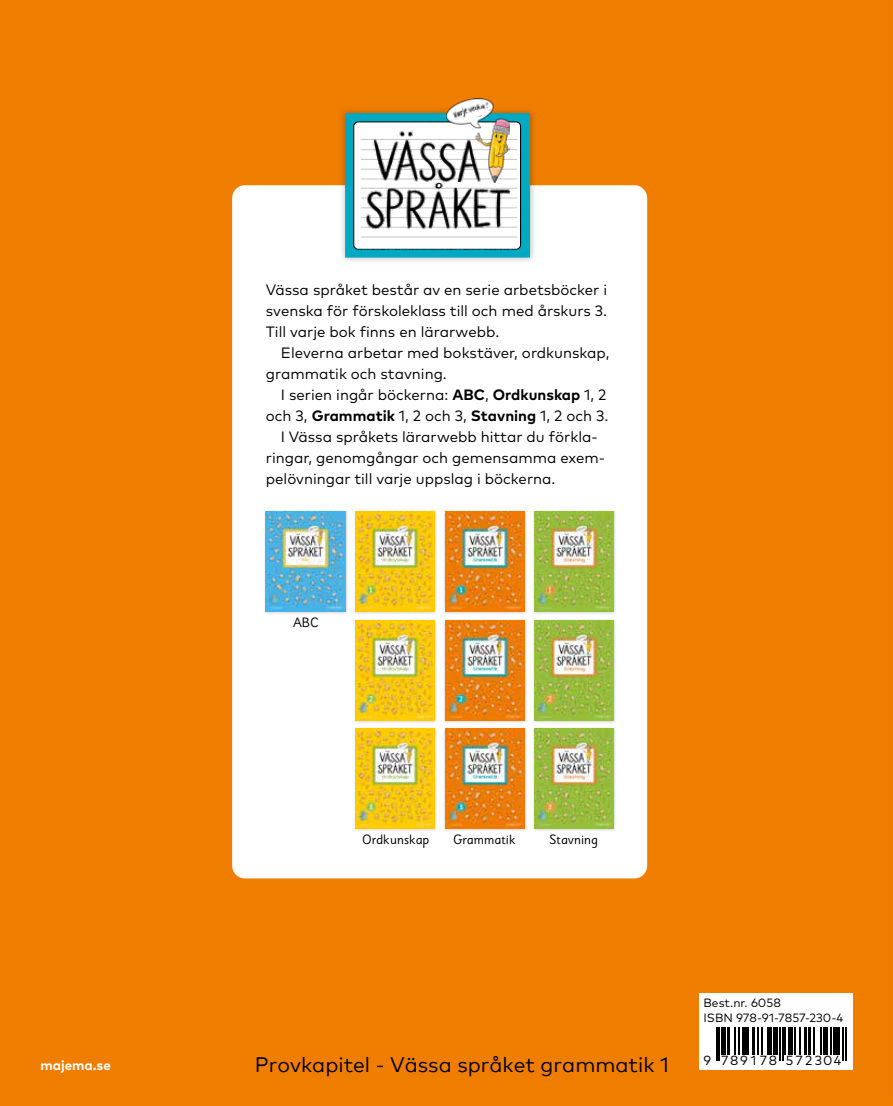
<style>
.page{position:relative;width:893px;height:1106px;background:#ef7d00}
.page>*{position:absolute;margin:0;border:0;box-sizing:border-box;transform-origin:0 0}
.t1{font:21px "Mark OT";color:#000}
.t2{font:15px/21px "Mark OT";color:#000;text-align:justify}
.t3{font:13.5px "Sassoon Sans Std";color:#000}
.t4{font:700 13.5px "Mark OT";color:#fff}
.t5{font:13.2px "Mark OT";letter-spacing:.15em;color:#000}
.t6{font:12px/15px "Mark OT";color:#000}
.s1{font-weight:700}
</style>
<div class="page">
<div style="left:232px;top:185px;width:415px;height:693px;background:#fff;border-radius:13px"></div>
<div style="left:263px;top:509px;width:86px;height:106px;background:#000;opacity:.2"></div>
<img style="left:266px;top:512px;width:79px;height:100px">
<div style="left:443px;top:509px;width:85px;height:106px;background:#000;opacity:.2"></div>
<img style="left:445px;top:512px;width:79px;height:100px">
<div style="left:353px;top:509px;width:85px;height:106px;background:#000;opacity:.2"></div>
<img style="left:355px;top:512px;width:80px;height:100px">
<div style="left:532px;top:509px;width:85px;height:106px;background:#000;opacity:.2"></div>
<img style="left:535px;top:512px;width:79px;height:100px">
<div style="left:443px;top:618px;width:85px;height:106px;background:#000;opacity:.2"></div>
<img style="left:445px;top:620px;width:79px;height:100px">
<div style="left:353px;top:618px;width:85px;height:106px;background:#000;opacity:.2"></div>
<img style="left:355px;top:620px;width:80px;height:100px">
<div style="left:532px;top:618px;width:85px;height:106px;background:#000;opacity:.2"></div>
<img style="left:535px;top:620px;width:79px;height:100px">
<div style="left:443px;top:726px;width:85px;height:106px;background:#000;opacity:.2"></div>
<img style="left:445px;top:729px;width:79px;height:99px">
<div style="left:353px;top:726px;width:85px;height:106px;background:#000;opacity:.2"></div>
<img style="left:355px;top:729px;width:80px;height:99px">
<div style="left:532px;top:726px;width:85px;height:106px;background:#000;opacity:.2"></div>
<img style="left:535px;top:729px;width:79px;height:99px">
<div style="left:339px;top:107px;width:197px;height:157px;background:#000;opacity:.25"></div>
<div style="left:345px;top:113px;width:185px;height:144px;background:#00a9c1"></div>
<div style="left:354px;top:122px;width:167px;height:127px;background:#fff;border-radius:5px"></div>
<div style="left:353px;top:121px;width:168px;height:129px;border:1px solid #000;border-radius:5px"></div>
<hr style="left:361px;top:188px;width:156px;height:1px;background:#c6c6c6">
<hr style="left:361px;top:179px;width:156px;height:1px;background:#c6c6c6">
<hr style="left:361px;top:169px;width:156px;height:1px;background:#c6c6c6">
<hr style="left:361px;top:198px;width:156px;height:1px;background:#c6c6c6">
<hr style="left:361px;top:208px;width:156px;height:1px;background:#c6c6c6">
<hr style="left:361px;top:149px;width:156px;height:1px;background:#c6c6c6">
<hr style="left:361px;top:159px;width:156px;height:1px;background:#c6c6c6">
<hr style="left:361px;top:217px;width:156px;height:1px;background:#c6c6c6">
<hr style="left:361px;top:237px;width:156px;height:1px;background:#c6c6c6">
<hr style="left:361px;top:227px;width:156px;height:1px;background:#c6c6c6">
<hr style="left:361px;top:139px;width:156px;height:1px;background:#c6c6c6">
<img style="left:366px;top:131px;width:80px;height:50px">
<svg style="left:433px;top:182px;width:11px;height:6px"></svg>
<img style="left:365px;top:188px;width:145px;height:42px">
<img style="left:446px;top:98px;width:63px;height:85px">
<img style="left:452px;top:102px;width:38px;height:18px">
<div style="left:699px;top:993px;width:153px;height:76px;background:#fff"></div>
<svg style="left:717px;top:1027px;width:130px;height:34px"></svg>
<hr style="left:716px;top:1027px;width:1px;height:34px;background:#000">
<hr style="left:719px;top:1027px;width:1px;height:34px;background:#000">
<hr style="left:721px;top:1027px;width:4px;height:27px;background:#000">
<hr style="left:727px;top:1027px;width:3px;height:27px;background:#000">
<svg style="left:734px;top:1027px;width:9px;height:27px"></svg>
<hr style="left:745px;top:1027px;width:4px;height:27px;background:#000">
<hr style="left:752px;top:1027px;width:2px;height:27px;background:#000">
<svg style="left:757px;top:1027px;width:1px;height:27px"></svg>
<hr style="left:761px;top:1027px;width:2px;height:27px;background:#000">
<svg style="left:767px;top:1027px;width:1px;height:27px"></svg>
<hr style="left:769px;top:1027px;width:3px;height:27px;background:#000">
<div style="left:773px;top:1027px;width:5px;height:27px;background:#000"></div>
<hr style="left:779px;top:1027px;width:1px;height:34px;background:#000">
<hr style="left:782px;top:1027px;width:1px;height:34px;background:#000">
<svg style="left:785px;top:1027px;width:1px;height:27px"></svg>
<hr style="left:789px;top:1027px;width:4px;height:27px;background:#000">
<svg style="left:794px;top:1027px;width:7px;height:27px"></svg>
<hr style="left:804px;top:1027px;width:3px;height:27px;background:#000">
<hr style="left:808px;top:1027px;width:3px;height:27px;background:#000">
<hr style="left:813px;top:1027px;width:2px;height:27px;background:#000">
<hr style="left:820px;top:1027px;width:2px;height:27px;background:#000">
<hr style="left:823px;top:1027px;width:4px;height:27px;background:#000">
<svg style="left:830px;top:1027px;width:4px;height:27px"></svg>
<div style="left:835px;top:1027px;width:5px;height:27px;background:#000"></div>
<hr style="left:842px;top:1027px;width:2px;height:34px;background:#000">
<hr style="left:845px;top:1027px;width:1px;height:34px;background:#000">
<p class="t2" style="left:266px;top:279px;width:343px">Vässa språket består av en serie arbetsböcker i svenska för förskoleklass till och med årskurs 3.<br>Till varje bok finns en lärarwebb.</p>
<p class="t2" style="left:266px;top:342px;width:345px;text-indent:15px">Eleverna arbetar med bokstäver, ordkunskap, grammatik och stavning.</p>
<p class="t2" style="left:281px;top:384px;width:327px">I serien ingår böckerna: <span class="s1">ABC</span>, <span class="s1">Ordkunskap</span> 1, 2</p>
<p class="t2" style="left:266px;top:405px;width:344px">och 3, <span class="s1">Grammatik</span> 1, 2 och 3, <span class="s1">Stavning</span> 1, 2 och 3.</p>
<p class="t2" style="left:281px;top:426px;width:318px">I Vässa språkets lärarwebb hittar du förkla-</p>
<p class="t2" style="left:266px;top:447px;width:341px">ringar, genomgångar och gemensamma exem-</p>
<p class="t2" style="left:266px;top:468px;width:291px">pelövningar till varje uppslag i böckerna.</p>
<p class="t3" style="left:293px;top:614px;width:27px">ABC</p>
<p class="t3" style="left:362px;top:831px;width:69px">Ordkunskap</p>
<p class="t3" style="left:453px;top:831px;width:64px">Grammatik</p>
<p class="t3" style="left:549px;top:831px;width:50px">Stavning</p>
<p class="t6" style="left:703px;top:994px;width:141px">Best.nr. 6058<br>ISBN 978-91-7857-230-4</p>
<p class="t4" style="left:40px;top:1056px;width:72px">majema.se</p>
<h1 class="t1" style="left:255px;top:1051px;width:415px">Provkapitel - Vässa språket grammatik 1</h1>
<p class="t5" style="left:703px;top:1052px;width:140px">9 789178 572304</p>
</div>
